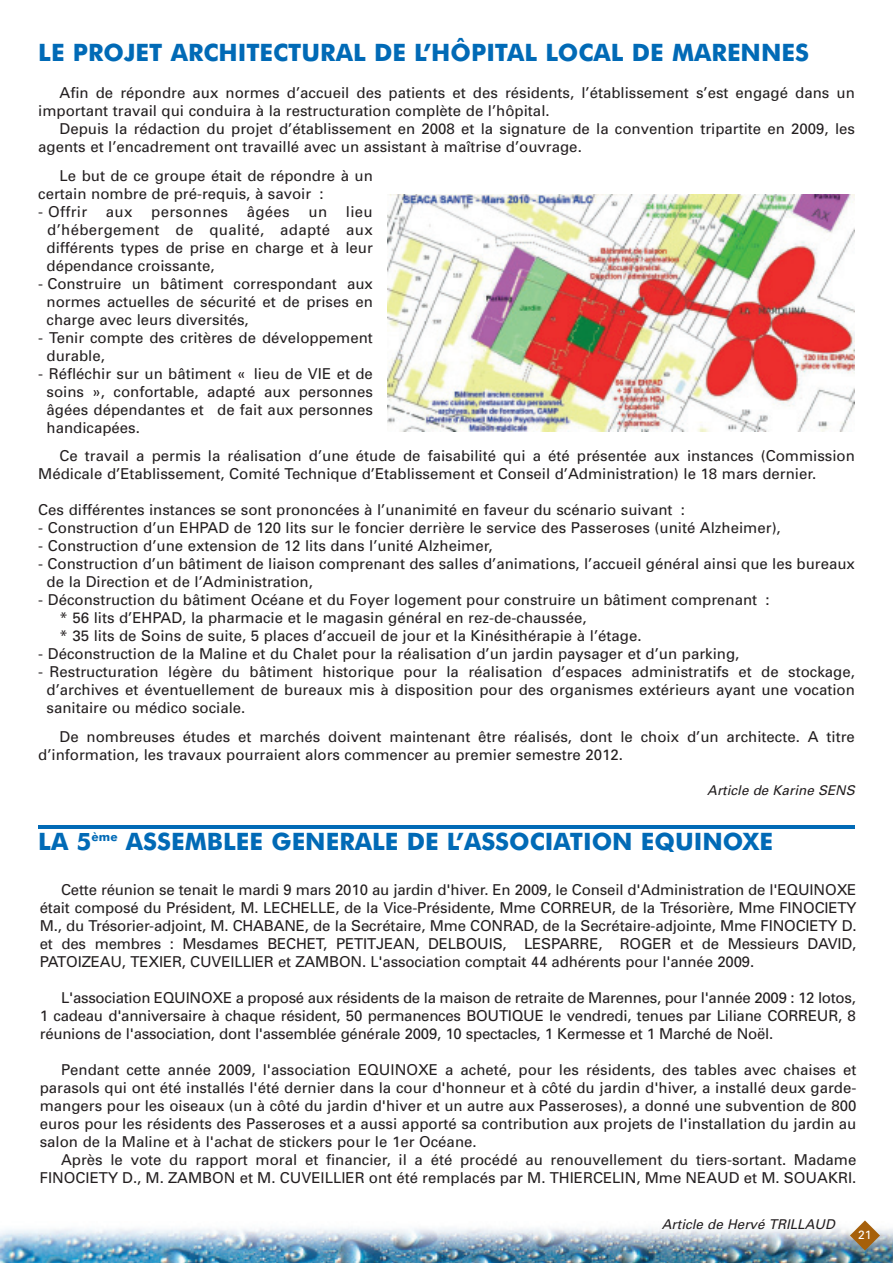
<style>
.page{position:relative;width:893px;height:1263px;background:#fff}
.page>*{position:absolute;margin:0;border:0;box-sizing:border-box;transform-origin:0 0}
.t1{font:700 24px "Futura BT";color:#016ab6}
.t2{font:15px/18px "Univers";color:#231f20}
.t3{font:italic 13.5px "Univers";color:#231f20}
.t4{font:12px "Univers";color:#fff}
.s1{color:#fff}
</style>
<div class="page">
<img style="left:0;top:1228px;width:893px;height:35px">
<svg style="left:850px;top:1220px;width:30px;height:30px"></svg>
<img style="left:388px;top:195px;width:467px;height:236px">
<hr style="left:38px;top:825px;width:817px;height:3px;background:#016ab6">
<h1 class="t1" style="left:38px;top:42px;width:772px">LE PROJET ARCHITECTURAL DE L’HÔPITAL LOCAL DE MARENNES</h1>
<p class="t2" style="left:38px;top:85px;width:818px;text-indent:21px">Afin de répondre aux normes d’accueil des patients et des résidents, l’établissement s’est engagé dans un important travail qui conduira à la restructuration complète de l’hôpital.</p>
<p class="t2" style="left:38px;top:121px;width:818px;text-indent:21px">Depuis la rédaction du projet d’établissement en 2008 et la signature de la convention tripartite en 2009, les agents et l’encadrement ont travaillé avec un assistant à maîtrise d’ouvrage.</p>
<p class="t2" style="left:38px;top:168px;width:336px;text-indent:21px">Le but de ce groupe était de répondre à un certain nombre de pré-requis, à savoir : -<span class="s1">i</span>Offrir aux personnes âgées un lieu <span class="s1">ii</span>d’hébergement de qualité, adapté aux <span class="s1">ii</span>différents types de prise en charge et à leur <span class="s1">ii</span>dépendance croissante,<br>-<span class="s1">i</span>Construire un bâtiment correspondant aux <span class="s1">ii</span>normes actuelles de sécurité et de prises en <span class="s1">ii</span>charge avec leurs diversités,</p>
<p class="t2" style="left:38px;top:330px;width:336px">- Tenir compte des critères de développement <span class="s1">ii</span>durable,</p>
<p class="t2" style="left:38px;top:366px;width:336px;text-align:justify">- Réfléchir sur un bâtiment « lieu de VIE et de <span class="s1">ii</span>soins », confortable, adapté aux personnes <span class="s1">ii</span>âgées dépendantes et <span class="s1">ii</span>de fait aux personnes <span class="s1">ii</span>handicapées.</p>
<p class="t2" style="left:38px;top:448px;width:818px;text-indent:21px">Ce travail a permis la réalisation d’une étude de faisabilité qui a été présentée aux instances (Commission<br>Médicale d’Etablissement, Comité Technique d’Etablissement et Conseil d’Administration) le 18 mars dernier.</p>
<p class="t2" style="left:38px;top:502px;width:648px">Ces différentes instances se sont prononcées à l’unanimité en faveur du scénario suivant :</p>
<p class="t2" style="left:38px;top:520px;width:744px">- Construction d’un EHPAD de 120 lits sur le foncier derrière le service des Passeroses (unité Alzheimer),</p>
<p class="t2" style="left:38px;top:538px;width:456px">- Construction d’une extension de 12 lits dans l’unité Alzheimer,</p>
<p class="t2" style="left:38px;top:556px;width:818px">- Construction d’un bâtiment de liaison comprenant des salles d’animations, l’accueil général ainsi que les bureaux <span class="s1">ii</span>de la Direction et de l’Administration,</p>
<p class="t2" style="left:60px;top:592px;width:712px;text-indent:-21px">- Déconstruction du bâtiment Océane et du Foyer logement pour construire un bâtiment comprenant : * 56 lits d’EHPAD, la pharmacie et le magasin général en rez-de-chaussée,<br>* 35 lits de Soins de suite, 5 places d’accueil de jour et la Kinésithérapie à l’étage.</p>
<p class="t2" style="left:38px;top:646px;width:818px">- Déconstruction de la Maline et du Chalet pour la réalisation d’un jardin paysager et d’un parking, -<span class="s1">i</span>Restructuration légère du bâtiment historique pour la réalisation d’espaces administratifs et de stockage, <span class="s1">ii</span>d’archives et éventuellement de bureaux mis à disposition pour des organismes extérieurs ayant une vocation <span class="s1">ii</span>sanitaire ou médico sociale.</p>
<p class="t2" style="left:38px;top:729px;width:818px;text-indent:21px">De nombreuses études et marchés doivent maintenant être réalisés, dont le choix d’un architecte. A titre d’information, les travaux pourraient alors commencer au premier semestre 2012.</p>
<p class="t3" style="left:707px;top:785px;width:152px">Article de Karine SENS</p>
<h1 class="t1" style="left:38px;top:832px;width:736px">LA 5<sup>ème</sup> ASSEMBLEE GENERALE DE L’ASSOCIATION EQUINOXE</h1>
<p class="t2" style="left:40px;top:882px;width:818px;text-align:justify;text-indent:21px">Cette réunion se tenait le mardi 9 mars 2010 au jardin d'hiver. En 2009, le Conseil d'Administration de l'EQUINOXE était composé du Président, M. LECHELLE, de la Vice-Présidente, Mme CORREUR, de la Trésorière, Mme FINOCIETY M., du Trésorier-adjoint, M. CHABANE, de la Secrétaire, Mme CONRAD, de la Secrétaire-adjointe, Mme FINOCIETY D. et des membres : Mesdames BECHET, PETITJEAN, DELBOUIS, LESPARRE, ROGER et de Messieurs DAVID, PATOIZEAU, TEXIER, CUVEILLIER et ZAMBON. L'association comptait 44 adhérents pour l'année 2009.</p>
<p class="t2" style="left:40px;top:990px;width:818px;text-align:justify;text-indent:21px">L'association EQUINOXE a proposé aux résidents de la maison de retraite de Marennes, pour l'année 2009 : 12 lotos, 1 cadeau d'anniversaire à chaque résident, 50 permanences BOUTIQUE le vendredi, tenues par Liliane CORREUR, 8 réunions de l'association, dont l'assemblée générale 2009, 10 spectacles, 1 Kermesse et 1 Marché de Noël.</p>
<p class="t2" style="left:40px;top:1062px;width:818px;text-align:justify;text-indent:21px">Pendant cette année 2009, l'association EQUINOXE a acheté, pour les résidents, des tables avec chaises et parasols qui ont été installés l'été dernier dans la cour d'honneur et à côté du jardin d'hiver, a installé deux garde&shy;mangers pour les oiseaux (un à côté du jardin d'hiver et un autre aux Passeroses), a donné une subvention de 800 euros pour les résidents des Passeroses et a aussi apporté sa contribution aux projets de l'installation du jardin au salon de la Maline et à l'achat de stickers pour le 1er Océane.</p>
<p class="t2" style="left:40px;top:1152px;width:818px;text-align:right">Après le vote du rapport moral et financier, il a été procédé au renouvellement du tiers-sortant. Madame<br>FINOCIETY D., M. ZAMBON et M. CUVEILLIER ont été remplacés par M. THIERCELIN, Mme NEAUD et M. SOUAKRI.</p>
<p class="t3" style="left:662px;top:1219px;width:177px">Article de Hervé TRILLAUD</p>
<p class="t4" style="left:858px;top:1230px;width:15px">21</p>
</div>
